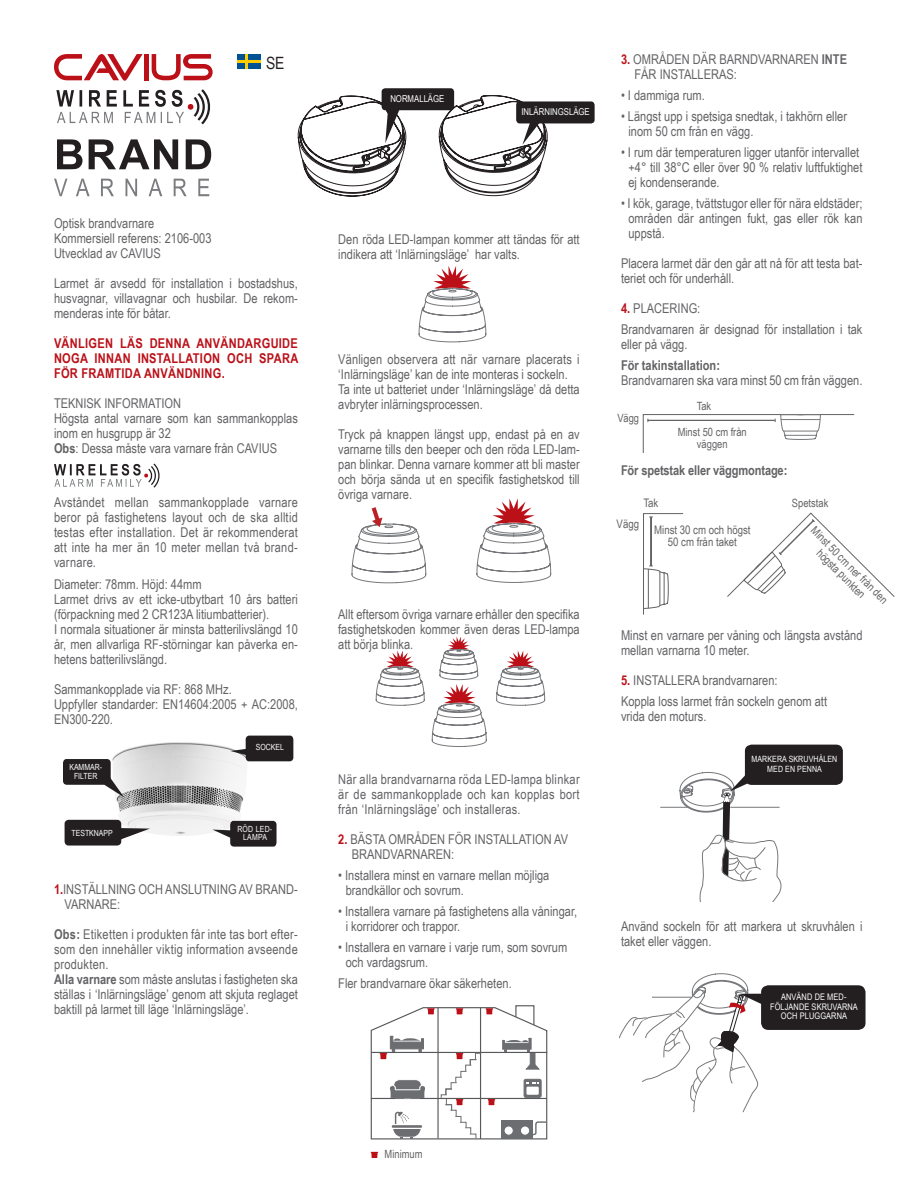
<style>
.page{position:relative;width:918px;height:1188px;background:#fff}
.page>*{position:absolute;margin:0;border:0;box-sizing:border-box;transform-origin:0 0}
.t1{font:16.95px "Arial Narrow";color:#231f20}
.t2{font:13.5px/15px "Arial Narrow";color:#636366}
.t3{font:700 13.5px/15px "Arial Narrow";letter-spacing:.02em;color:#bb1018;text-align:justify}
.t4{font:700 13.5px "Arial Narrow";letter-spacing:-.01em;color:#636366}
.t5{font:11.7px/12.3px "Arial Narrow";color:#636366;text-align:center}
.t6{font:11.4px/12px "Arial Narrow";color:#636366;text-align:center}
.t7{font:9.45px "Arial Narrow";color:#fff}
.t8{font:9px/9.6px "Arial Narrow";letter-spacing:.01em;color:#fff;text-align:center}
.t9{font:8.55px/10.1px "Arial Narrow";letter-spacing:.01em;color:#fff;text-align:center}
.t10{font:8.4px/9.1px "Arial Narrow";color:#fff;text-align:center}
.s1{font-weight:700}
.s2{font-weight:700;color:#bb1018}
</style>
<div class="page">
<img style="left:74px;top:735px;width:217px;height:110px">
<svg style="left:54px;top:463px;width:106px;height:25px"></svg>
<svg style="left:419px;top:266px;width:67px;height:76px"></svg>
<svg style="left:496px;top:650px;width:49px;height:56px"></svg>
<svg style="left:376px;top:650px;width:49px;height:56px"></svg>
<svg style="left:432px;top:637px;width:55px;height:110px"></svg>
<svg style="left:371px;top:1152px;width:7px;height:6px"></svg>
<svg style="left:370px;top:1005px;width:178px;height:135px"></svg>
<svg style="left:642px;top:414px;width:213px;height:39px"></svg>
<svg style="left:477px;top:498px;width:74px;height:85px"></svg>
<svg style="left:352px;top:507px;width:74px;height:76px"></svg>
<svg style="left:54px;top:54px;width:89px;height:27px"></svg>
<div style="left:144px;top:54px;width:5px;height:26px;background:#bb1018"></div>
<svg style="left:152px;top:54px;width:61px;height:26px"></svg>
<svg style="left:56px;top:89px;width:154px;height:35px"></svg>
<div style="left:237px;top:54px;width:24px;height:15px;background:#005294"></div>
<hr style="left:245px;top:54px;width:3px;height:15px;background:#fc0">
<hr style="left:237px;top:60px;width:24px;height:3px;background:#fc0">
<svg style="left:54px;top:179px;width:155px;height:17px"></svg>
<svg style="left:57px;top:139px;width:154px;height:30px"></svg>
<div style="left:246px;top:736px;width:47px;height:25px;background:#231f20;border-radius:4px"></div>
<svg style="left:230px;top:748px;width:16px;height:9px"></svg>
<div style="left:63px;top:759px;width:48px;height:26px;background:#231f20;border-radius:4px"></div>
<svg style="left:104px;top:778px;width:20px;height:19px"></svg>
<div style="left:65px;top:820px;width:56px;height:26px;background:#231f20;border-radius:4px"></div>
<svg style="left:121px;top:828px;width:29px;height:12px"></svg>
<div style="left:230px;top:821px;width:47px;height:26px;background:#231f20;border-radius:4px"></div>
<svg style="left:212px;top:830px;width:19px;height:10px"></svg>
<div style="left:745px;top:745px;width:98px;height:40px;background:#231f20;border-radius:7px"></div>
<svg style="left:660px;top:766px;width:123px;height:136px"></svg>
<div style="left:761px;top:985px;width:105px;height:45px;background:#231f20;border-radius:7px"></div>
<svg style="left:619px;top:973px;width:158px;height:140px"></svg>
<svg style="left:643px;top:513px;width:41px;height:102px"></svg>
<svg style="left:727px;top:512px;width:168px;height:85px"></svg>
<div style="left:516px;top:101px;width:79px;height:22px;background:#231f20;border-radius:4px"></div>
<svg style="left:298px;top:89px;width:249px;height:107px"></svg>
<div style="left:382px;top:88px;width:72px;height:22px;background:#231f20;border-radius:4px"></div>
<p class="t1" style="left:266px;top:51px;width:20px">SE</p>
<p class="t2" style="left:54px;top:215px;width:102px">Optisk brandvarnare</p>
<p class="t2" style="left:54px;top:230px;width:159px">Kommersiell referens: 2106-003</p>
<p class="t2" style="left:54px;top:245px;width:108px">Utvecklad av CAVIUS</p>
<p class="t2" style="left:54px;top:275px;width:245px;text-align:justify">Larmet är avsedd för installation i bostadshus, husvagnar, villavagnar och husbilar. De rekom&shy;menderas inte för båtar.</p>
<p class="t3" style="left:54px;top:335px;width:246px">VÄNLIGEN LÄS DENNA ANVÄNDARGUIDE NOGA INNAN INSTALLATION OCH SPARA FÖR FRAMTIDA ANVÄNDNING.</p>
<p class="t2" style="left:54px;top:395px;width:129px">TEKNISK INFORMATION</p>
<p class="t2" style="left:54px;top:410px;width:245px">Högsta antal varnare som kan sammankopplas inom en husgrupp är 32</p>
<p class="t2" style="left:54px;top:440px;width:225px"><span class="s1">Obs</span>: Dessa måste vara varnare från CAVIUS</p>
<p class="t2" style="left:54px;top:494px;width:245px;text-align:justify">Avståndet mellan sammankopplade varnare beror på fastighetens layout och de ska alltid testas efter installation. Det är rekommenderat att inte ha mer än 10 meter mellan två brand&shy;varnare.</p>
<p class="t2" style="left:54px;top:577px;width:149px">Diameter: 78mm. Höjd: 44mm</p>
<p class="t2" style="left:54px;top:592px;width:245px">Larmet drivs av ett icke-utbytbart 10 års batteri (förpackning med 2 CR123A litiumbatterier).</p>
<p class="t2" style="left:54px;top:622px;width:245px;text-align:justify">I normala situationer är minsta batterilivslängd 10 år, men allvarliga RF-störningar kan påverka en&shy;hetens batterilivslängd.</p>
<p class="t2" style="left:54px;top:682px;width:179px">Sammankopplade via RF: 868 MHz.</p>
<p class="t2" style="left:54px;top:697px;width:245px">Uppfyller standarder: EN14604:2005 + AC:2008,<br>EN300-220.</p>
<p class="t10" style="left:69px;top:762px;width:34px">KAMMAR-<br>FILTER</p>
<p class="t10" style="left:72px;top:828px;width:43px">TESTKNAPP</p>
<p class="t10" style="left:256px;top:743px;width:30px">SOCKEL</p>
<p class="t10" style="left:237px;top:824px;width:36px">RÖD LED-</p>
<p class="t10" style="left:243px;top:832px;width:26px">LAMPA</p>
<p class="t2" style="left:54px;top:881px;width:245px"><span class="s2">1.</span>INSTÄLLNING OCH ANSLUTNING AV BRAND-</p>
<p class="t2" style="left:64px;top:896px;width:57px">VARNARE:</p>
<p class="t2" style="left:54px;top:926px;width:245px;text-align:justify"><span class="s1">Obs:</span> Etiketten i produkten får inte tas bort efter&shy;som den innehåller viktig information avseende produkten.</p>
<p class="t2" style="left:54px;top:971px;width:245px;text-align:justify"><span class="s1">Alla varnare</span> som måste anslutas i fastigheten ska ställas i ‘Inlärningsläge’ genom att skjuta reglaget baktill på larmet till läge ‘Inlärningsläge’.</p>
<p class="t7" style="left:390px;top:92px;width:56px">NORMALLÄGE</p>
<p class="t7" style="left:521px;top:105px;width:70px">INLÄRNINGSLÄGE</p>
<p class="t2" style="left:338px;top:231px;width:243px">Den röda LED-lampan kommer att tändas för att indikera att ‘Inlärningsläge’ har valts.</p>
<p class="t2" style="left:338px;top:351px;width:243px">Vänligen observera att när varnare placerats i ‘Inlärningsläge’ kan de inte monteras i sockeln.</p>
<p class="t2" style="left:338px;top:381px;width:243px">Ta inte ut batteriet under ‘Inlärningsläge’ då detta avbryter inlärningsprocessen.</p>
<p class="t2" style="left:338px;top:426px;width:243px;text-align:justify">Tryck på knappen längst upp, endast på en av varnarne tills den beeper och den röda LED-lam&shy;pan blinkar. Denna varnare kommer att bli master och börja sända ut en specifik fastighetskod till övriga varnare.</p>
<p class="t2" style="left:338px;top:606px;width:243px;text-align:justify">Allt eftersom övriga varnare erhåller den specifika fastighetskoden kommer även deras LED-lampa att börja blinka.</p>
<p class="t2" style="left:338px;top:771px;width:243px;text-align:justify">När alla brandvarnarna röda LED-lampa blinkar är de sammankopplade och kan kopplas bort från ‘Inlärningsläge’ och installeras.</p>
<p class="t2" style="left:338px;top:831px;width:231px"><span class="s2">2.</span> BÄSTA OMRÅDEN FÖR INSTALLATION AV</p>
<p class="t2" style="left:352px;top:846px;width:104px">BRANDVARNAREN:</p>
<p class="t2" style="left:338px;top:867px;width:213px">• Installera minst en varnare mellan möjliga</p>
<p class="t2" style="left:346px;top:882px;width:120px">brandkällor och sovrum.</p>
<p class="t2" style="left:338px;top:903px;width:240px">• Installera varnare på fastighetens alla våningar,</p>
<p class="t2" style="left:346px;top:918px;width:116px">i korridorer och trappor.</p>
<p class="t2" style="left:338px;top:939px;width:231px">• Installera en varnare i varje rum, som sovrum</p>
<p class="t2" style="left:346px;top:954px;width:84px">och vardagsrum.</p>
<p class="t2" style="left:338px;top:975px;width:175px">Fler brandvarnare ökar säkerheten.</p>
<p class="t2" style="left:621px;top:51px;width:228px"><span class="s2">3.</span> OMRÅDEN DÄR BARNDVARNAREN <span class="s1">INTE</span></p>
<p class="t2" style="left:634px;top:66px;width:104px">FÅR INSTALLERAS:</p>
<p class="t2" style="left:621px;top:87px;width:85px">• I dammiga rum.</p>
<p class="t2" style="left:621px;top:108px;width:228px">• Längst upp i spetsiga snedtak, i takhörn eller</p>
<p class="t2" style="left:628px;top:123px;width:126px">inom 50 cm från en vägg.</p>
<p class="t2" style="left:621px;top:144px;width:240px">• I rum där temperaturen ligger utanför intervallet</p>
<p class="t2" style="left:628px;top:159px;width:235px">+4° till 38°C eller över 90 % relativ luftfuktighet ej kondenserande.</p>
<p class="t2" style="left:621px;top:195px;width:243px">• I kök, garage, tvättstugor eller för nära eldstäder;</p>
<p class="t2" style="left:628px;top:210px;width:235px">områden där antingen fukt, gas eller rök kan uppstå.</p>
<p class="t2" style="left:621px;top:255px;width:243px">Placera larmet där den går att nå för att testa bat&shy;teriet och för underhåll.</p>
<p class="t2" style="left:621px;top:300px;width:81px"><span class="s2">4.</span> PLACERING:</p>
<p class="t2" style="left:621px;top:321px;width:243px">Brandvarnaren är designad för installation i tak eller på vägg.</p>
<p class="t4" style="left:621px;top:355px;width:101px">För takinstallation:</p>
<p class="t2" style="left:621px;top:372px;width:243px">Brandvarnaren ska vara minst 50 cm från väggen.</p>
<p class="t6" style="left:617px;top:411px;width:23px">Vägg</p>
<p class="t6" style="left:697px;top:400px;width:16px">Tak</p>
<p class="t6" style="left:678px;top:426px;width:71px">Minst 50 cm från väggen</p>
<p class="t4" style="left:621px;top:460px;width:168px">För spetstak eller väggmontage:</p>
<p class="t5" style="left:643px;top:496px;width:16px">Tak</p>
<p class="t5" style="left:617px;top:517px;width:24px">Vägg</p>
<p class="t5" style="left:654px;top:523px;width:98px">Minst 30 cm och högst<br>50 cm från taket</p>
<p class="t6" style="left:792px;top:497px;width:38px">Spetstak</p>
<p class="t6" style="left:818px;top:524px;width:105px;rotate:45deg">Minst 50 cm ner från den högsta punkten</p>
<p class="t2" style="left:621px;top:627px;width:243px">Minst en varnare per våning och längsta avstånd mellan varnarna 10 meter.</p>
<p class="t2" style="left:621px;top:672px;width:158px"><span class="s2">5.</span> INSTALLERA brandvarnaren:</p>
<p class="t2" style="left:621px;top:693px;width:208px">Koppla loss larmet från sockeln genom att</p>
<p class="t2" style="left:621px;top:708px;width:87px">vrida den moturs.</p>
<p class="t9" style="left:752px;top:753px;width:87px">MARKERA SKRUVHÅLEN<br>MED EN PENNA</p>
<p class="t2" style="left:621px;top:918px;width:243px">Använd sockeln för att markera ut skruvhålen i taket eller väggen.</p>
<p class="t8" style="left:781px;top:992px;width:67px">ANVÄND DE MED-</p>
<p class="t8" style="left:770px;top:1002px;width:89px">FÖLJANDE SKRUVARNA<br>OCH PLUGGARNA</p>
<p class="t6" style="left:385px;top:1148px;width:39px">Minimum</p>
</div>
